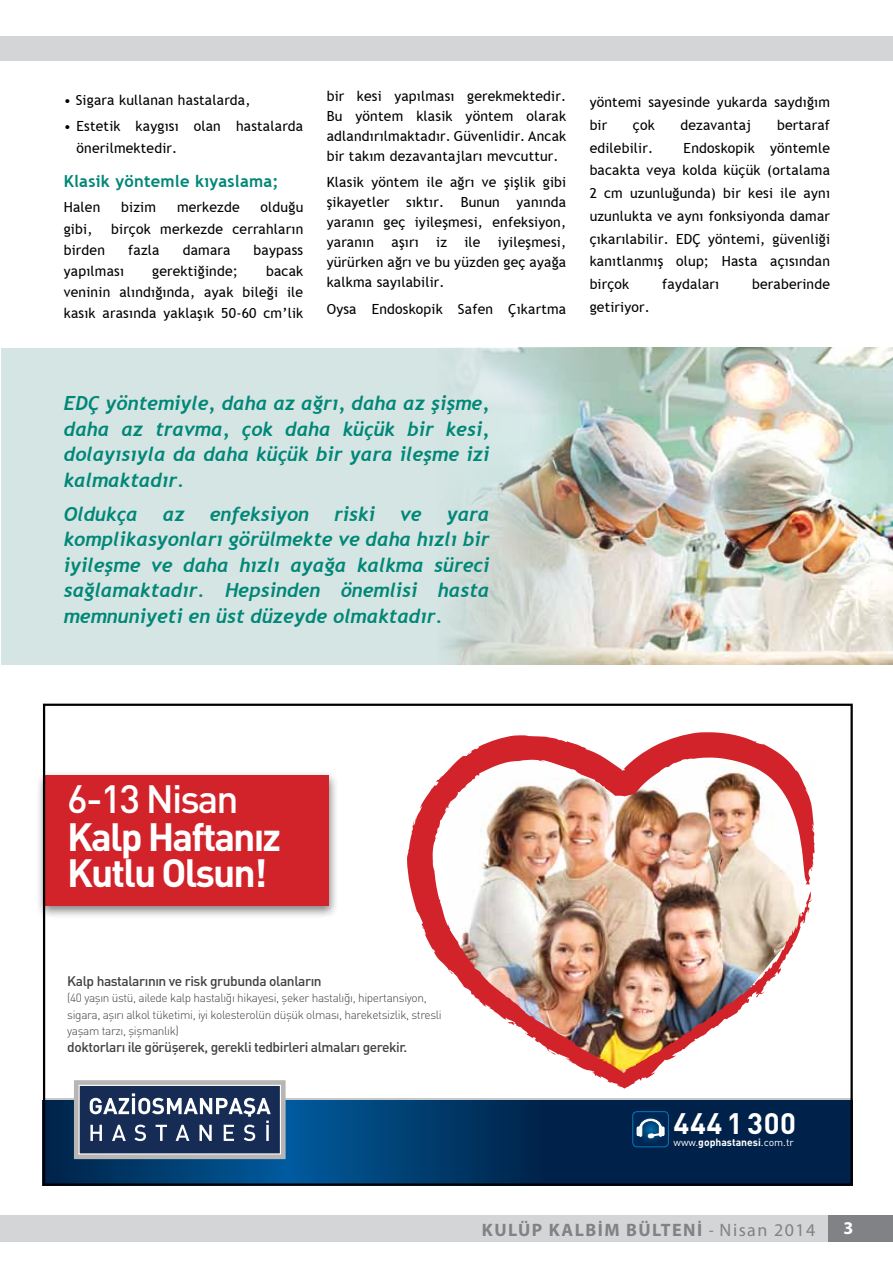
<style>
.page{position:relative;width:893px;height:1263px;background:#fff}
.page>*{position:absolute;margin:0;border:0;box-sizing:border-box;transform-origin:0 0}
.t1{font:700 39px/35.7px "DIN Pro";letter-spacing:-.05em;color:#fff}
.t2{font:500 39px "DIN Pro";letter-spacing:-.05em;color:#fff}
.t3{font:700 29.25px "DIN Pro";letter-spacing:.02em;color:#fff}
.t4{font:italic 19.5px/25.5px "Trebuchet T Bold";color:#008778;text-align:justify}
.t5{font:700 18px "Myriad Pro";letter-spacing:.08em;color:#808285}
.t6{font:700 18px "Myriad Pro";color:#fff}
.t7{font:16.5px "Trebuchet T Bold";letter-spacing:.015em;color:#008778}
.t8{font:13.95px/20px "Trebuchet T";letter-spacing:.015em;color:#000;text-align:justify}
.t9{font:500 13.8px "DIN Pro";letter-spacing:-.03em;color:#414042}
.t10{font:300 11.85px/16.6px "DIN Pro";letter-spacing:-.03em;color:#414042}
.t11{font:700 10.35px "DIN Pro";color:#fff}
.s1{font-weight:400}
.s2{font-weight:400;font-stretch:condensed}
</style>
<div class="page">
<div style="left:1px;top:348px;width:892px;height:317px;background:#d5e5e3"></div>
<img style="left:444px;top:348px;width:449px;height:317px">
<div style="left:35px;top:770px;width:303px;height:149px;background:#000;opacity:.5"></div>
<div style="left:44px;top:775px;width:285px;height:131px;background:#d2232a"></div>
<svg style="left:46px;top:1098px;width:804px;height:3px;background:#8494a5"></svg>
<svg style="left:46px;top:1101px;width:804px;height:82px;background:#00305e"></svg>
<svg style="left:74px;top:1080px;width:212px;height:79px;background:#54627e"></svg>
<div style="left:632px;top:1111px;width:37px;height:36px;border:1px solid #007bbd;border-radius:4px"></div>
<svg style="left:633px;top:1112px;width:35px;height:35px"></svg>
<img style="left:407px;top:732px;width:408px;height:356px">
<div style="left:825px;top:1215px;width:68px;height:27px;background:#808285"></div>
<div style="left:0;top:34px;width:893px;height:27px;background:#d3d5d6"></div>
<div style="left:0;top:0;width:893px;height:36px;background:#fff"></div>
<div style="left:0;top:1215px;width:828px;height:27px;background:#d3d5d6"></div>
<p class="t8" style="left:64px;top:90px;width:188px">• Sigara kullanan hastalarda,</p>
<p class="t8" style="left:77px;top:115px;width:228px;line-height:21.8px;text-indent:-13px">• Estetik kaygısı olan hastalarda önerilmektedir.</p>
<p class="t7" style="left:64px;top:171px;width:216px">Klasik yöntemle kıyaslama;</p>
<p class="t8" style="left:64px;top:198px;width:38px">Halen</p>
<p class="t8" style="left:121px;top:198px;width:36px">bizim</p>
<p class="t8" style="left:177px;top:198px;width:64px">merkezde</p>
<p class="t8" style="left:261px;top:198px;width:44px">olduğu</p>
<p class="t8" style="left:64px;top:219px;width:30px">gibi,</p>
<p class="t8" style="left:111px;top:219px;width:194px">birçok merkezde cerrahların</p>
<p class="t8" style="left:64px;top:240px;width:43px">birden</p>
<p class="t8" style="left:128px;top:240px;width:33px">fazla</p>
<p class="t8" style="left:183px;top:240px;width:49px">damara</p>
<p class="t8" style="left:254px;top:240px;width:51px">baypass</p>
<p class="t8" style="left:64px;top:261px;width:62px">yapılması</p>
<p class="t8" style="left:152px;top:261px;width:87px">gerektiğinde;</p>
<p class="t8" style="left:64px;top:260px;width:241px;line-height:21px;text-indent:202px">bacak veninin alındığında, ayak bileği ile kasık arasında yaklaşık 50-60 cm’lik</p>
<p class="t8" style="left:327px;top:86px;width:241px">bir kesi yapılması gerekmektedir.<br>Bu yöntem klasik yöntem olarak adlandırılmaktadır. Güvenlidir. Ancak bir takım dezavantajları mevcuttur.</p>
<p class="t8" style="left:327px;top:172px;width:241px">Klasik yöntem ile ağrı ve şişlik gibi şikayetler sıktır. Bunun yanında yaranın geç iyileşmesi, enfeksiyon, yaranın aşırı iz ile iyileşmesi, yürürken ağrı ve bu yüzden geç ayağa kalkma sayılabilir.</p>
<p class="t8" style="left:327px;top:299px;width:241px">Oysa Endoskopik Safen Çıkartma</p>
<p class="t8" style="left:590px;top:91px;width:242px;line-height:22.8px">yöntemi sayesinde yukarda saydığım bir</p>
<p class="t8" style="left:633px;top:115px;width:23px">çok</p>
<p class="t8" style="left:680px;top:115px;width:72px">dezavantaj</p>
<p class="t8" style="left:777px;top:115px;width:55px">bertaraf</p>
<p class="t8" style="left:590px;top:138px;width:65px">edilebilir.</p>
<p class="t8" style="left:590px;top:136px;width:242px;line-height:22.8px;text-indent:94px">Endoskopik yöntemle bacakta veya kolda küçük (ortalama 2 cm uzunluğunda) bir kesi ile aynı uzunlukta ve aynı fonksiyonda damar çıkarılabilir. EDÇ yöntemi, güvenliği kanıtlanmış olup; Hasta açısından birçok</p>
<p class="t8" style="left:662px;top:274px;width:58px">faydaları</p>
<p class="t8" style="left:752px;top:274px;width:79px">beraberinde</p>
<p class="t8" style="left:590px;top:297px;width:62px">getiriyor.</p>
<h3 class="t4" style="left:64px;top:391px;width:427px">EDÇ yöntemiyle, daha az ağrı, daha az şişme, daha az travma, çok daha küçük bir kesi, dolayısıyla da daha küçük bir yara ileşme izi kalmaktadır.</h3>
<h3 class="t4" style="left:64px;top:501px;width:76px">Oldukça</h3>
<h3 class="t4" style="left:163px;top:501px;width:23px">az</h3>
<h3 class="t4" style="left:210px;top:501px;width:101px">enfeksiyon</h3>
<h3 class="t4" style="left:334px;top:501px;width:42px">riski</h3>
<h3 class="t4" style="left:400px;top:501px;width:23px">ve</h3>
<h3 class="t4" style="left:64px;top:501px;width:427px;text-indent:383px">yara komplikasyonları görülmekte ve daha hızlı bir iyileşme ve daha hızlı ayağa kalkma süreci sağlamaktadır. Hepsinden önemlisi hasta memnuniyeti en üst düzeyde olmaktadır.</h3>
<h1 class="t2" style="left:67px;top:772px;width:173px">6-13 Nisan</h1>
<h1 class="t1" style="left:67px;top:817px;width:215px">Kalp Haftanız<br>Kutlu Olsun!</h1>
<p class="t9" style="left:67px;top:971px;width:256px">Kalp hastalarının ve risk grubunda olanların</p>
<p class="t10" style="left:67px;top:989px;width:376px">(40 yaşın üstü, ailede kalp hastalığı hikayesi, şeker hastalığı, hipertansiyon, sigara, aşırı alkol tüketimi, iyi kolesterolün düşük olması, hareketsizlik, stresli yaşam tarzı, şişmanlık)</p>
<p class="t9" style="left:67px;top:1037px;width:341px">doktorları ile görüşerek, gerekli tedbirleri almaları gerekir.</p>
<h2 class="t3" style="left:674px;top:1103px;width:124px">444 1 300</h2>
<p class="t11" style="left:673px;top:1135px;width:122px"><span class="s1">www.</span>gophastanesi<span class="s1">.com.tr</span></p>
<p class="t5" style="left:482px;top:1218px;width:335px">KULÜP KALBİM BÜLTENİ <span class="s2">-</span> <span class="s1">Nisan 2014</span></p>
<p class="t6" style="left:843px;top:1216px;width:11px">3</p>
</div>
